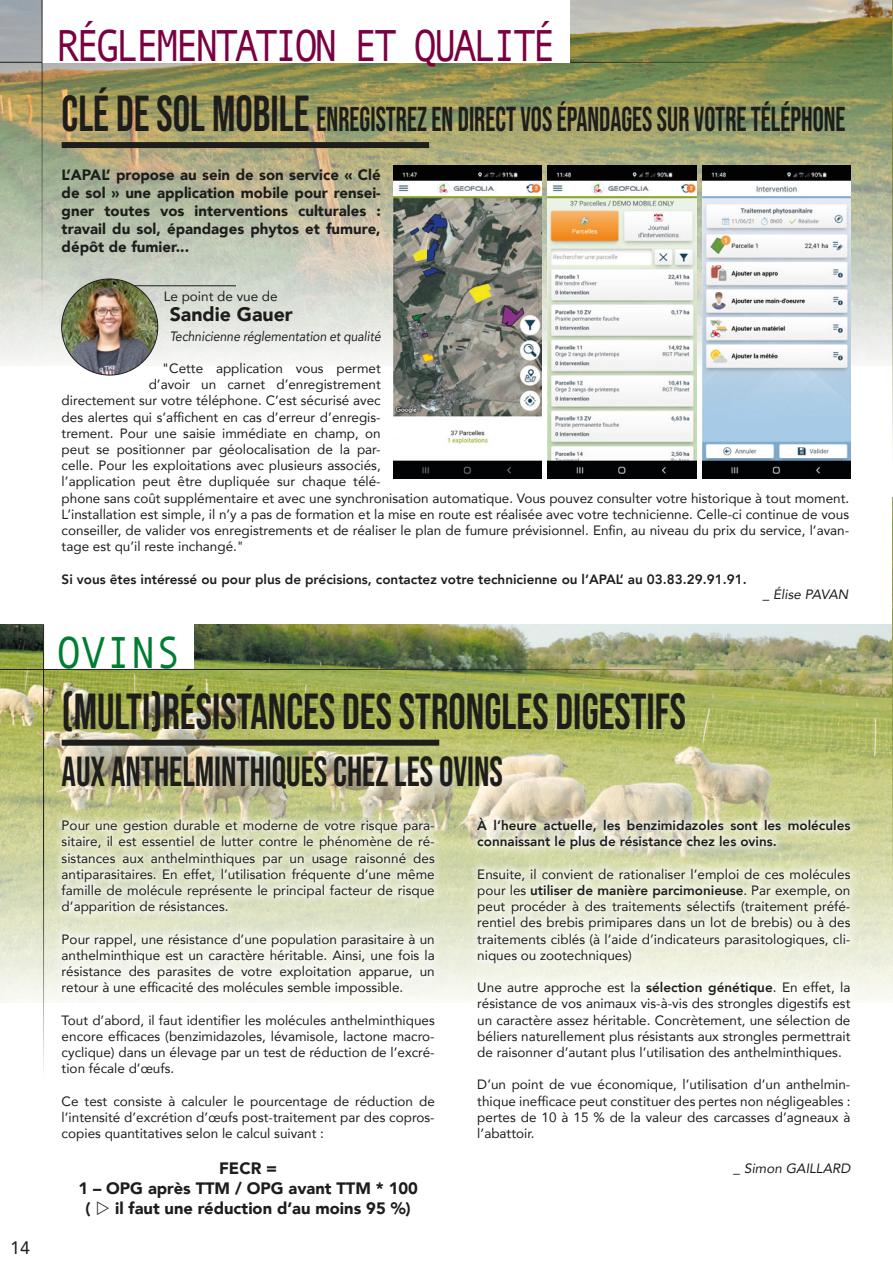
<style>
.page{position:relative;width:893px;height:1263px;background:#fff}
.page>*{position:absolute;margin:0;border:0;box-sizing:border-box;transform-origin:0 0}
.t1{font:50.7px "Bebas Neue";color:#1d1d1b;scale:.86 1}
.t2{font:45px "Andale Mono";letter-spacing:-.11em;color:#7b0041;scale:.9 1}
.t3{font:45px "Andale Mono";color:#007d32;scale:.92 1}
.t4{font:42px "Bebas Neue";color:#1d1d1b;scale:.86 1}
.t5{font:34.5px "Bebas Neue";color:#1d1d1b;scale:.8 1}
.t6{font:900 19.5px "Avenir";color:#1d1d1b}
.t7{font:18px "Avenir";color:#1d1d1b}
.t8{font:900 16.5px "Avenir";color:#1d1d1b}
.t9{font:900 15px/18px "Avenir";color:#1d1d1b;text-align:justify}
.t10{font:13.5px/16.2px "Avenir";color:#1d1d1b;text-align:justify}
.t11{font:800 13.5px/16.2px "Avenir";color:#1d1d1b}
.t12{font:italic 13.5px "Avenir";color:#1d1d1b;scale:.9 1}
.t13{font:italic 13.5px "Avenir";color:#1d1d1b}
.s1{font-size:50.7px}
.s2{font-weight:800}
</style>
<div class="page">
<img style="left:0;top:624px;width:893px;height:378px">
<img style="left:0;top:0;width:892px;height:366px">
<img style="left:892px;top:0;width:1px;height:451px">
<div style="left:43px;top:624px;width:151px;height:46px;background:#fff"></div>
<hr style="left:0;top:669px;width:893px;height:1px;background:#1d1d1b">
<div style="left:62px;top:740px;width:377px;height:6px;background:#1d1d1b"></div>
<div style="left:52px;top:808px;width:808px;height:417px;background:#fff;opacity:.75"></div>
<img style="left:892px;top:497px;width:1px;height:413px">
<div style="left:62px;top:142px;width:367px;height:6px;background:#1d1d1b"></div>
<hr style="left:0;top:62px;width:848px;height:1px;background:#1d1d1b">
<div style="left:42px;top:0;width:528px;height:63px;background:#fff"></div>
<hr style="left:42px;top:0;width:1px;height:318px;background:#1d1d1b">
<img style="left:393px;top:165px;width:149px;height:313px">
<img style="left:548px;top:165px;width:148px;height:313px">
<img style="left:702px;top:165px;width:148px;height:313px">
<hr style="left:127px;top:285px;width:109px;height:1px;background:#1d1d1b">
<img style="left:62px;top:279px;width:96px;height:96px;border-radius:48px">
<hr style="left:43px;top:624px;width:1px;height:455px;background:#1d1d1b">
<svg style="left:97px;top:1200px;width:12px;height:14px"></svg>
<p class="t7" style="left:10px;top:1233px;width:22px">14</p>
<p class="t2" style="left:56px;top:16px;width:558px">RÉGLEMENTATION ET QUALITÉ</p>
<p class="t5" style="left:62px;top:100px;width:981px"><span class="s1">CLÉ DE SOL MOBILE</span> ENREGISTREZ EN DIRECT VOS ÉPANDAGES SUR VOTRE TÉLÉPHONE</p>
<p class="t9" style="left:62px;top:166px;width:321px">L’APAL’ propose au sein de son service « Clé de sol » une application mobile pour rensei&shy;gner toutes vos interventions culturales : travail du sol, épandages phytos et fumure, dépôt de fumier...</p>
<p class="t10" style="left:164px;top:288px;width:116px">Le point de vue de</p>
<p class="t6" style="left:170px;top:298px;width:125px">Sandie Gauer</p>
<p class="t12" style="left:170px;top:328px;width:236px">Technicienne réglementation et qualité</p>
<p class="t10" style="left:162px;top:360px;width:220px">"Cette application vous permet</p>
<p class="t10" style="left:149px;top:376px;width:234px">d’avoir un carnet d’enregistrement</p>
<p class="t10" style="left:62px;top:392px;width:321px">directement sur votre téléphone. C’est sécurisé avec</p>
<p class="t10" style="left:62px;top:408px;width:321px">des alertes qui s’affichent en cas d’erreur d’enregis-</p>
<p class="t10" style="left:62px;top:425px;width:321px">trement. Pour une saisie immédiate en champ, on</p>
<p class="t10" style="left:62px;top:441px;width:321px">peut se positionner par géolocalisation de la par-</p>
<p class="t10" style="left:62px;top:457px;width:321px">celle. Pour les exploitations avec plusieurs associés,</p>
<p class="t10" style="left:62px;top:473px;width:321px">l’application peut être dupliquée sur chaque télé-</p>
<p class="t10" style="left:62px;top:489px;width:789px">phone sans coût supplémentaire et avec une synchronisation automatique. Vous pouvez consulter votre historique à tout moment.</p>
<p class="t10" style="left:62px;top:506px;width:789px">L’installation est simple, il n’y a pas de formation et la mise en route est réalisée avec votre technicienne. Celle-ci continue de vous</p>
<p class="t10" style="left:62px;top:522px;width:789px">conseiller, de valider vos enregistrements et de réaliser le plan de fumure prévisionnel. Enfin, au niveau du prix du service, l’avan-</p>
<p class="t10" style="left:62px;top:538px;width:184px">tage est qu’il reste inchangé."</p>
<p class="t11" style="left:62px;top:571px;width:687px">Si vous êtes intéressé ou pour plus de précisions, contactez votre technicienne ou l’APAL’ au 03.83.29.91.91.</p>
<p class="t13" style="left:763px;top:586px;width:87px">_ Élise PAVAN</p>
<p class="t3" style="left:56px;top:623px;width:137px">OVINS</p>
<p class="t1" style="left:62px;top:683px;width:728px">(MULTI)RÉSISTANCES DES STRONGLES DIGESTIFS</p>
<p class="t4" style="left:62px;top:748px;width:515px">AUX ANTHELMINTHIQUES CHEZ LES OVINS</p>
<p class="t10" style="left:62px;top:817px;width:375px">Pour une gestion durable et moderne de votre risque para&shy;sitaire, il est essentiel de lutter contre le phénomène de ré&shy;sistances aux anthelminthiques par un usage raisonné des antiparasitaires. En effet, l’utilisation fréquente d’une même famille de molécule représente le principal facteur de risque d’apparition de résistances.</p>
<p class="t10" style="left:62px;top:930px;width:375px">Pour rappel, une résistance d’une population parasitaire à un anthelminthique est un caractère héritable. Ainsi, une fois la résistance des parasites de votre exploitation apparue, un retour à une efficacité des molécules semble impossible.</p>
<p class="t10" style="left:62px;top:1011px;width:375px">Tout d’abord, il faut identifier les molécules anthelminthiques encore efficaces (benzimidazoles, lévamisole, lactone macro&shy;cyclique) dans un élevage par un test de réduction de l’excré&shy;tion fécale d’œufs.</p>
<p class="t10" style="left:62px;top:1092px;width:375px">Ce test consiste à calculer le pourcentage de réduction de l’intensité d’excrétion d’œufs post-traitement par des copros&shy;copies quantitatives selon le calcul suivant :</p>
<p class="t8" style="left:219px;top:1154px;width:60px">FECR =</p>
<p class="t8" style="left:78px;top:1174px;width:341px">1 – OPG après TTM / OPG avant TTM * 100</p>
<p class="t8" style="left:86px;top:1194px;width:7px">(</p>
<p class="t8" style="left:115px;top:1194px;width:297px">il faut une réduction d’au moins 95 %)</p>
<p class="t11" style="left:477px;top:817px;width:375px">À l’heure actuelle, les benzimidazoles sont les molécules connaissant le plus de résistance chez les ovins.</p>
<p class="t10" style="left:477px;top:865px;width:375px">Ensuite, il convient de rationaliser l’emploi de ces molécules pour les <span class="s2">utiliser de manière parcimonieuse</span>. Par exemple, on peut procéder à des traitements sélectifs (traitement préfé&shy;rentiel des brebis primipares dans un lot de brebis) ou à des traitements ciblés (à l’aide d’indicateurs parasitologiques, cli&shy;niques ou zootechniques)</p>
<p class="t10" style="left:477px;top:979px;width:375px">Une autre approche est la <span class="s2">sélection génétique</span>. En effet, la résistance de vos animaux vis-à-vis des strongles digestifs est un caractère assez héritable. Concrètement, une sélection de béliers naturellement plus résistants aux strongles permettrait de raisonner d’autant plus l’utilisation des anthelminthiques.</p>
<p class="t10" style="left:477px;top:1076px;width:375px">D’un point de vue économique, l’utilisation d’un anthelmin&shy;thique inefficace peut constituer des pertes non négligeables : pertes de 10 à 15 % de la valeur des carcasses d’agneaux à l’abattoir.</p>
<p class="t13" style="left:734px;top:1159px;width:118px">_ Simon GAILLARD</p>
</div>
